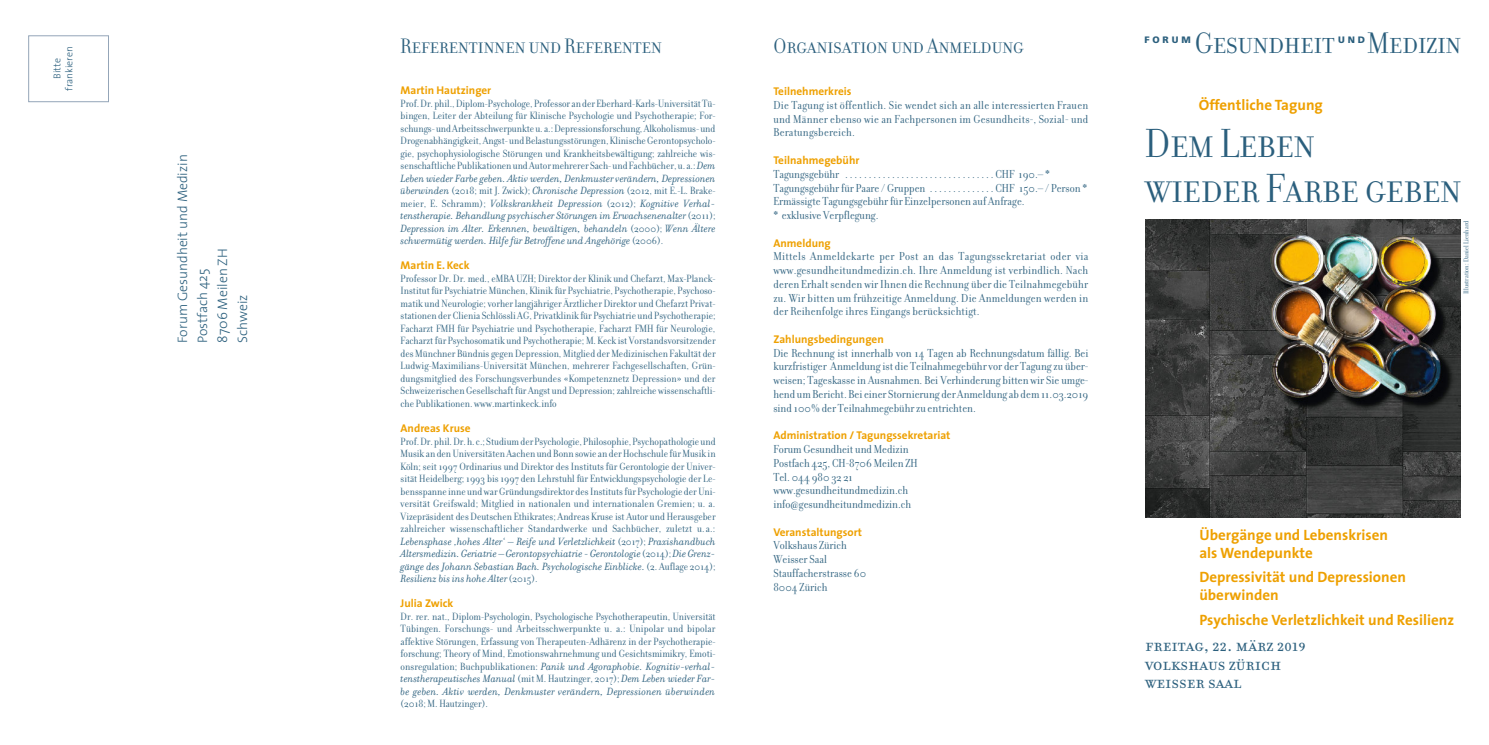
<style>
.page{position:relative;width:1489px;height:745px;background:#fff}
.page>*{position:absolute;margin:0;border:0;box-sizing:border-box;transform-origin:0 0}
.t1{font:43.75px/45px "Filosofia Grand S Caps";color:#2b5f7d}
.t2{font:32px "Filosofia Grand S Caps";color:#2b5f7d}
.t3{font:22.5px "Filosofia Grand S Caps";color:#2b5f7d}
.t4{font:20px/18.8px "Filosofia All Small Caps";color:#2b5f7d}
.t5{font:700 15px/18px "The Sans";color:#eea000}
.t6{font:300 13.75px/20px "The Sans";color:#2b5f7d}
.t7{font:12.5px/13.8px "Filosofia Grand";color:#2b5f7d;text-align:justify}
.t8{font:11.25px/12.5px "Filosofia Grand";color:#2b5f7d;text-align:justify}
.t9{font:italic 11.25px/12.5px "Filosofia";color:#2b5f7d;text-align:justify}
.t10{font:700 11.25px "The Sans";color:#eea000}
.t11{font:300 10px/12px "The Sans";color:#2b5f7d;text-align:center}
.t12{font:900 9.38px "Frutiger";letter-spacing:.305em;color:#2b5f7d}
.t13{font:7.5px "Filosofia Grand";color:#2b5f7d}
.s1{font-family:"Filosofia";font-style:italic}
.s2{font-family:"Filosofia Grand";font-style:normal}
</style>
<div class="page">
<div style="left:28px;top:35px;width:81px;height:67px;border:1px solid #94a5b8"></div>
<img style="left:1145px;top:220px;width:314px;height:297px">
<p class="t11" style="left:52px;top:91px;width:46px;rotate:-90deg">Bitte frankieren</p>
<p class="t6" style="left:174px;top:342px;width:190px;rotate:-90deg">Forum Gesundheit und Medizin<br>Postfach 425<br>8706 Meilen ZH<br>Schweiz</p>
<h3 class="t3" style="left:400px;top:39px;width:263px">Referentinnen und Referenten</h3>
<h3 class="t3" style="left:773px;top:39px;width:251px">Organisation und Anmeldung</h3>
<p class="t10" style="left:400px;top:86px;width:92px">Martin Hautzinger</p>
<p class="t8" style="left:400px;top:98px;width:316px">Prof. Dr. phil., Diplom-Psychologe, Professor an der Eberhard-Karls-Universität Tü&shy;bingen, Leiter der Abteilung für Klinische Psychologie und Psychotherapie; For&shy;schungs- und Arbeitsschwerpunkte u. a.: Depressionsforschung, Alkoholismus- und Drogenabhängigkeit, Angst- und Belastungsstörungen, Klinische Gerontopsycholo&shy;gie, psychophysiologische Störungen und Krankheitsbewältigung; zahlreiche wis&shy;senschaftliche Publikationen und Autor mehrerer Sach- und Fachbücher, u. a.: <span class="s1">Dem</span></p>
<p class="t9" style="left:400px;top:173px;width:316px">Leben wieder Farbe geben. Aktiv werden, Denkmuster verändern, Depressionen</p>
<p class="t8" style="left:400px;top:186px;width:316px"><span class="s1">überwinden</span> (2018; mit J. Zwick); <span class="s1">Chronische Depression</span> (2012, mit E.-L. Brake-</p>
<p class="t9" style="left:400px;top:198px;width:316px"><span class="s2">meier, E. Schramm);</span> Volkskrankheit Depression <span class="s2">(2012);</span> Kognitive Verhal&shy;tenstherapie. Behandlung psychischer Störungen im Erwachsenenalter<span class="s2">(2011); </span>Depression im Alter. Erkennen, bewältigen, behandeln <span class="s2">(2000);</span> Wenn Ältere schwermütig werden. Hilfe für Betroffene und Angehörige<span class="s2">(2006).</span></p>
<p class="t10" style="left:400px;top:261px;width:71px">Martin E. Keck</p>
<p class="t8" style="left:400px;top:273px;width:316px">Professor Dr. Dr. med., eMBA UZH; Direktor der Klinik und Chefarzt, Max-Planck-Institut für Psychiatrie München, Klinik für Psychiatrie, Psychotherapie, Psychoso&shy;matik und Neurologie; vorher langjähriger Ärztlicher Direktor und Chefarzt Privat&shy;stationen der Clienia Schlössli AG, Privatklinik für Psychiatrie und Psychotherapie; Facharzt FMH für Psychiatrie und Psychotherapie, Facharzt FMH für Neurologie, Facharzt für Psychosomatik und Psychotherapie; M. Keck ist Vorstandsvorsitzender des Münchner Bündnis gegen Depression, Mitglied der Medizinischen Fakultät der Ludwig-Maximilians-Universität München, mehrerer Fachgesellschaften, Grün&shy;dungsmitglied des Forschungsverbundes «Kompetenznetz Depression» und der Schweizerischen Gesellschaft für Angst und Depression; zahlreiche wissenschaftli&shy;che Publikationen. www.martinkeck.info</p>
<p class="t10" style="left:400px;top:423px;width:71px">Andreas Kruse</p>
<p class="t8" style="left:400px;top:436px;width:316px">Prof. Dr. phil. Dr. h. c.; Studium der Psychologie, Philosophie, Psychopathologie und Musik an den Universitäten Aachen und Bonn sowie an der Hochschule für Musik in Köln; seit 1997 Ordinarius und Direktor des Instituts für Gerontologie der Univer&shy;sität Heidelberg; 1993 bis 1997 den Lehrstuhl für Entwicklungspsychologie der Le&shy;bensspanne inne und war Gründungsdirektor des Instituts für Psychologie der Uni&shy;versität Greifswald; Mitglied in nationalen und internationalen Gremien; u. a.<br>Vizepräsident des Deutschen Ethikrates; Andreas Kruse ist Autor und Herausgeber zahlreicher wissenschaftlicher Standardwerke und Sachbücher, zuletzt u.a.:</p>
<p class="t9" style="left:400px;top:536px;width:316px">Lebensphase ‚hohes Alter‘ – Reife und Verletzlichkeit <span class="s2">(2017);</span> Praxishandbuch Altersmedizin. Geriatrie – Gerontopsychiatrie − Gerontologie<span class="s2">(2014);</span> Die Grenz&shy;gänge des Johann Sebastian Bach. Psychologische Einblicke.<span class="s2">(2. Auflage 2014); </span>Resilienz bis ins hohe Alter<span class="s2">(2015).</span></p>
<p class="t10" style="left:400px;top:598px;width:54px">Julia Zwick</p>
<p class="t8" style="left:400px;top:611px;width:316px">Dr. rer. nat., Diplom-Psychologin, Psychologische Psychotherapeutin, Universität Tübingen. Forschungs- und Arbeitsschwerpunkte u. a.: Unipolar und bipolar affektive Störungen, Erfassung von Therapeuten-Adhärenz in der Psychotherapie&shy;forschung; Theory of Mind, Emotionswahrnehmung und Gesichtsmimikry, Emoti-</p>
<p class="t9" style="left:400px;top:661px;width:316px"><span class="s2">onsregulation; Buchpublikationen:</span> Panik und Agoraphobie. Kognitiv-verhal&shy;tenstherapeutisches Manual<span class="s2">(mit M. Hautzinger, 2017);</span> Dem Leben wieder Far&shy;be geben. Aktiv werden, Denkmuster verändern, Depressionen überwinden</p>
<p class="t8" style="left:400px;top:698px;width:89px">(2018; M. Hautzinger).</p>
<p class="t10" style="left:773px;top:87px;width:80px">Teilnehmerkreis</p>
<p class="t7" style="left:773px;top:100px;width:316px">Die Tagung ist öffentlich. Sie wendet sich an alle interessierten Frauen und Männer ebenso wie an Fachpersonen im Gesundheits-, Sozial- und Beratungsbereich.</p>
<p class="t10" style="left:773px;top:156px;width:87px">Teilnahmegebühr</p>
<p class="t7" style="left:773px;top:168px;width:315px;text-align:left">Tagungsgebühr . . . . . . . . . . . . . . . . . . . . . . . . . . . . . . . . CHF 190.–* Tagungsgebühr für Paare / Gruppen . . . . . . . . . . . . . . CHF 150.– / Person * Ermässigte Tagungsgebühr für Einzelpersonen auf Anfrage.<br>* exklusive Verpflegung.</p>
<p class="t10" style="left:773px;top:238px;width:59px">Anmeldung</p>
<p class="t7" style="left:773px;top:251px;width:316px">Mittels Anmeldekarte per Post an das Tagungssekretariat oder via www.gesundheitundmedizin.ch. Ihre Anmeldung ist verbindlich. Nach deren Erhalt senden wir Ihnen die Rechnung über die Teilnahmegebühr zu. Wir bitten um frühzeitige Anmeldung. Die Anmeldungen werden in der Reihenfolge ihres Eingangs berücksichtigt.</p>
<p class="t10" style="left:773px;top:334px;width:112px">Zahlungsbedingungen</p>
<p class="t7" style="left:773px;top:347px;width:316px">Die Rechnung ist innerhalb von 14 Tagen ab Rechnungsdatum fällig. Bei kurzfristiger Anmeldung ist die Teilnahmegebühr vor der Tagung zu über&shy;weisen; Tageskasse in Ausnahmen. Bei Verhinderung bitten wir Sie umge&shy;hend um Bericht. Bei einer Stornierung der Anmeldung ab dem 11.03.2019 sind 100% der Teilnahmegebühr zu entrichten.</p>
<p class="t10" style="left:773px;top:431px;width:178px">Administration / Tagungssekretariat</p>
<p class="t7" style="left:773px;top:443px;width:146px;text-align:left">Forum Gesundheit und Medizin<br>Postfach 425, CH-8706 Meilen ZH<br>Tel. 044 980 32 21 www.gesundheitundmedizin.ch info@gesundheitundmedizin.ch</p>
<p class="t10" style="left:773px;top:527px;width:90px">Veranstaltungsort</p>
<p class="t7" style="left:773px;top:540px;width:94px;text-align:left">Volkshaus Zürich<br>Weisser Saal<br>Stauffacherstrasse 60<br>8004 Zürich</p>
<h2 class="t2" style="left:1194px;top:33px;width:268px">Gesundheit Medizin</h2>
<p class="t12" style="left:1144px;top:36px;width:48px">FORUM</p>
<p class="t12" style="left:1337px;top:36px;width:28px">UND</p>
<h3 class="t5" style="left:1198px;top:97px;width:125px">Öffentliche Tagung</h3>
<h1 class="t1" style="left:1145px;top:126px;width:318px">Dem Leben<br>wieder Farbe geben</h1>
<p class="t13" style="left:1463px;top:294px;width:75px;rotate:-90deg">Illustration: Daniel Lienhard</p>
<h3 class="t5" style="left:1199px;top:527px;width:190px">Übergänge und Lebenskrisen als Wendepunkte</h3>
<h3 class="t5" style="left:1199px;top:569px;width:208px">Depressivität und Depressionen überwinden</h3>
<h3 class="t5" style="left:1199px;top:611px;width:256px">Psychische Verletzlichkeit und Resilienz</h3>
<h3 class="t4" style="left:1145px;top:634px;width:162px">Freitag, 22. März 2019<br>Volkshaus Zürich<br>Weisser Saal</h3>
</div>
